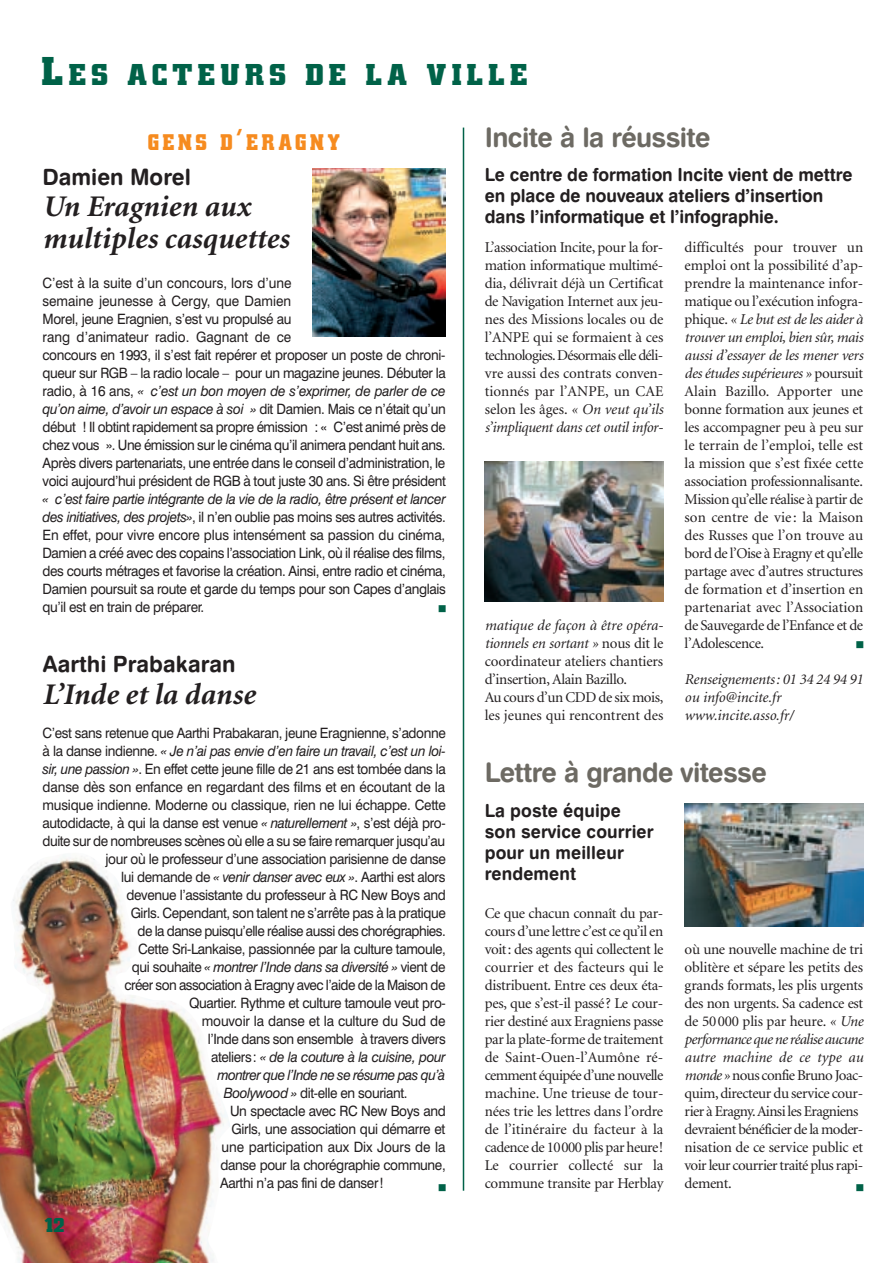
<style>
.page{position:relative;width:893px;height:1263px;background:#fff}
.page>*{position:absolute;margin:0;border:0;box-sizing:border-box;transform-origin:0 0}
.t1{font:italic 700 30px/31.5px "Minion";color:#231f20}
.t2{font:27px "Swiss 721 BT Bold Rounded";letter-spacing:-.025em;color:#6d6a63}
.t3{font:700 27px "Civic";letter-spacing:.17em;color:#006248}
.t4{font:22.5px "Swiss 721 BT Bold Rounded";color:#231f20}
.t5{font:700 20.25px "Civic";letter-spacing:.18em;color:#f68b1f;scale:.9 1}
.t6{font:18px/21px "Swiss 721 BT Bold Rounded";letter-spacing:-.005em;color:#231f20}
.t7{font:700 18px "Civic";color:#006248}
.t8{font:15px/18px "Minion";letter-spacing:-.02em;color:#231f20;text-align:justify}
.t9{font:italic 15px/18px "Minion";letter-spacing:-.005em;color:#231f20}
.t10{font:14.25px/18px "Swiss 721 BT";letter-spacing:-.025em;color:#231f20;scale:.95 1}
.t11{font:italic 14.25px "Swiss 721 BT";letter-spacing:-.025em;color:#231f20;scale:.95 1}
.t12{font:14.25px "Swiss 721 BT";letter-spacing:-.005em;color:#231f20;scale:.95 1}
.t13{font:14.25px "Swiss 721 BT";color:#231f20;scale:.95 1}
.t14{font:12px "Wingdings";color:#006248}
.s1{font-size:36px}
.s2{font-size:27px}
.s3{font-style:italic}
.s4{font-style:normal}
</style>
<div class="page">
<hr style="left:463px;top:128px;width:1px;height:1063px;background:#006248">
<img style="left:485px;top:462px;width:178px;height:140px">
<img style="left:313px;top:168px;width:133px;height:169px">
<img style="left:0;top:855px;width:230px;height:408px">
<img style="left:685px;top:803px;width:178px;height:123px">
<h2 class="t3" style="left:41px;top:60px;width:488px"><span class="s1">L</span>ES ACTEURS DE LA VILLE</h2>
<h3 class="t5" style="left:148px;top:131px;width:216px">GENS D<span class="s2">’</span>ERAGNY</h3>
<h3 class="t4" style="left:43px;top:168px;width:150px">Damien Morel</h3>
<h1 class="t1" style="left:43px;top:193px;width:248px">Un Eragnien aux multiples casquettes</h1>
<p class="t10" style="left:43px;top:275px;width:426px">C’est à la suite d’un concours, lors d’une<br>semaine jeunesse à Cergy, que Damien<br>Morel, jeune Eragnien, s’est vu propulsé au<br>rang d’animateur radio. Gagnant de ce<br>concours en 1993, il s’est fait repérer et proposer un poste de chroni&shy;queur sur RGB – la radio locale – pour un magazine jeunes. Débuter la radio, à 16 ans, <span class="s3">« c’est un bon moyen de s’exprimer, de parler de ce qu’on aime, d’avoir un espace à soi »</span> dit Damien. Mais ce n’était qu’un début ! Il obtint rapidement sa propre émission : « C’est animé près de chez vous ». Une émission sur le cinéma qu’il animera pendant huit ans.<br>Après divers partenariats, une entrée dans le conseil d’administration, le voici aujourd’hui président de RGB à tout juste 30 ans. Si être président</p>
<p class="t10" style="left:43px;top:491px;width:426px;text-align:justify"><span class="s3">« c’est faire partie intégrante de la vie de la radio, être présent et lancer des initiatives, des projets»</span>, il n’en oublie pas moins ses autres activités.<br>En effet, pour vivre encore plus intensément sa passion du cinéma, Damien a créé avec des copains l’association Link, où il réalise des films, des courts métrages et favorise la création. Ainsi, entre radio et cinéma, Damien poursuit sa route et garde du temps pour son Capes d’anglais qu’il est en train de préparer.</p>
<p class="t14" style="left:438px;top:602px;width:10px">■</p>
<h3 class="t4" style="left:43px;top:656px;width:195px">Aarthi Prabakaran</h3>
<h1 class="t1" style="left:43px;top:681px;width:214px">L’Inde et la danse</h1>
<p class="t10" style="left:43px;top:725px;width:426px">C’est sans retenue que Aarthi Prabakaran, jeune Eragnienne, s’adonne</p>
<p class="t11" style="left:43px;top:746px;width:426px"><span class="s4">à la danse indienne.</span> « Je n’ai pas envie d’en faire un travail, c’est un loi-</p>
<p class="t10" style="left:43px;top:761px;width:426px"><span class="s3">sir, une passion »</span>. En effet cette jeune fille de 21 ans est tombée dans la</p>
<p class="t12" style="left:43px;top:782px;width:425px">danse dès son enfance en regardant des films et en écoutant de la</p>
<p class="t10" style="left:43px;top:797px;width:426px">musique indienne. Moderne ou classique, rien ne lui échappe. Cette</p>
<p class="t10" style="left:43px;top:815px;width:426px">autodidacte, à qui la danse est venue <span class="s3">« naturellement »</span>, s’est déjà pro-</p>
<p class="t10" style="left:43px;top:833px;width:425px">duite sur de nombreuses scènes où elle a su se faire remarquer jusqu’au</p>
<p class="t10" style="left:105px;top:851px;width:360px">jour où le professeur d’une association parisienne de danse</p>
<p class="t10" style="left:121px;top:869px;width:343px">lui demande de <span class="s3">« venir danser avec eux »</span>. Aarthi est alors</p>
<p class="t10" style="left:127px;top:887px;width:337px">devenue l’assistante du professeur à RC New Boys and</p>
<p class="t10" style="left:131px;top:905px;width:333px">Girls. Cependant, son talent ne s’arrête pas à la pratique</p>
<p class="t10" style="left:137px;top:923px;width:326px">de la danse puisqu’elle réalise aussi des chorégraphies.</p>
<p class="t10" style="left:138px;top:941px;width:325px">Cette Sri-Lankaise, passionnée par la culture tamoule,</p>
<p class="t11" style="left:132px;top:962px;width:332px"><span class="s4">qui souhaite</span> « montrer l’Inde dans sa diversité » <span class="s4">vient de</span></p>
<p class="t10" style="left:125px;top:977px;width:339px">créer son association à Eragny avec l’aide de la Maison de</p>
<p class="t10" style="left:189px;top:995px;width:272px">Quartier. Rythme et culture tamoule veut pro-</p>
<p class="t10" style="left:202px;top:1013px;width:258px">mouvoir la danse et la culture du Sud de</p>
<p class="t10" style="left:208px;top:1031px;width:252px">l’Inde dans son ensemble à travers divers</p>
<p class="t11" style="left:211px;top:1052px;width:248px"><span class="s4">ateliers:</span> « de la couture à la cuisine, pour</p>
<p class="t11" style="left:218px;top:1070px;width:241px">montrer que l’Inde ne se résume pas qu’à</p>
<p class="t10" style="left:224px;top:1085px;width:195px"><span class="s3">Boolywood »</span> dit-elle en souriant.</p>
<p class="t10" style="left:230px;top:1103px;width:229px">Un spectacle avec RC New Boys and</p>
<p class="t10" style="left:232px;top:1121px;width:226px">Girls, une association qui démarre et</p>
<p class="t13" style="left:221px;top:1142px;width:237px">une participation aux Dix Jours de la</p>
<p class="t10" style="left:221px;top:1157px;width:238px">danse pour la chorégraphie commune,</p>
<p class="t10" style="left:220px;top:1175px;width:174px">Aarthi n’a pas fini de danser!</p>
<p class="t7" style="left:44px;top:1215px;width:22px">12</p>
<p class="t14" style="left:438px;top:1180px;width:10px">■</p>
<h2 class="t2" style="left:485px;top:128px;width:227px">Incite à la réussite</h2>
<p class="t6" style="left:485px;top:166px;width:369px">Le centre de formation Incite vient de mettre en place de nouveaux ateliers d’insertion dans l’informatique et l’infographie.</p>
<p class="t8" style="left:485px;top:239px;width:180px">L’association Incite, pour la for&shy;mation informatique multimé&shy;dia, délivrait déjà un Certificat de Navigation Internet aux jeu&shy;nes des Missions locales ou de l’ANPE qui se formaient à ces technologies.Désormais elle déli&shy;vre aussi des contrats conven&shy;tionnés par l’ANPE, un CAE selon les âges. <span class="s3">« On veut qu’ils s’impliquent dans cet outil infor-</span></p>
<p class="t8" style="left:685px;top:239px;width:180px">difficultés pour trouver un emploi ont la possibilité d’ap&shy;prendre la maintenance infor&shy;matique ou l’exécution infogra&shy;phique. <span class="s3">« Le but est de les aider à trouver un emploi, bien sûr, mais aussi d’essayer de les mener vers des études supérieures »</span> poursuit Alain Bazillo. Apporter une bonne formation aux jeunes et les accompagner peu à peu sur le terrain de l’emploi, telle est la mission que s’est fixée cette association professionnalisante.<br>Mission qu’elle réalise à partir de son centre de vie : la Maison des Russes que l’on trouve au bord de l’Oise à Eragny et qu’elle partage avec d’autres structures de formation et d’insertion en partenariat avec l’Association de Sauvegarde de l’Enfance et de l’Adolescence.</p>
<p class="t9" style="left:685px;top:671px;width:180px">Renseignements: 01 34 24 94 91 ou info@incite.fr www.incite.asso.fr/</p>
<p class="t8" style="left:485px;top:617px;width:180px;text-align:left"><span class="s3">matique de façon à être opéra&shy;tionnels en sortant »</span> nous dit le coordinateur ateliers chantiers d’insertion, Alain Bazillo.<br>Au cours d’un CDD de six mois, les jeunes qui rencontrent des</p>
<p class="t14" style="left:855px;top:638px;width:10px">■</p>
<h2 class="t2" style="left:485px;top:763px;width:283px">Lettre à grande vitesse</h2>
<p class="t6" style="left:485px;top:801px;width:170px">La poste équipe son service courrier pour un meilleur rendement</p>
<p class="t8" style="left:485px;top:905px;width:180px">Ce que chacun connaît du par&shy;cours d’une lettre c’est ce qu’il en voit: des agents qui collectent le courrier et des facteurs qui le distribuent. Entre ces deux éta&shy;pes, que s’est-il passé? Le cour&shy;rier destiné aux Eragniens passe par la plate-forme de traitement de Saint-Ouen-l’Aumône ré&shy;cemment équipée d’une nouvelle machine. Une trieuse de tour&shy;nées trie les lettres dans l’ordre de l’itinéraire du facteur à la cadence de 10000 plis par heure!<br>Le courrier collecté sur la commune transite par Herblay</p>
<p class="t8" style="left:685px;top:941px;width:180px;text-align:left">où une nouvelle machine de tri oblitère et sépare les petits des grands formats, les plis urgents des non urgents. Sa cadence est de 50000 plis par heure. <span class="s3">« Une performance que ne réalise aucune autre machine de ce type au monde »</span> nous confie Bruno Joac&shy;quim, directeur du service cour&shy;rier à Eragny.Ainsi les Eragniens devraient bénéficier de la moder&shy;nisation de ce service public et voir leur courrier traité plus rapi&shy;dement.</p>
<p class="t14" style="left:855px;top:1181px;width:10px">■</p>
</div>
